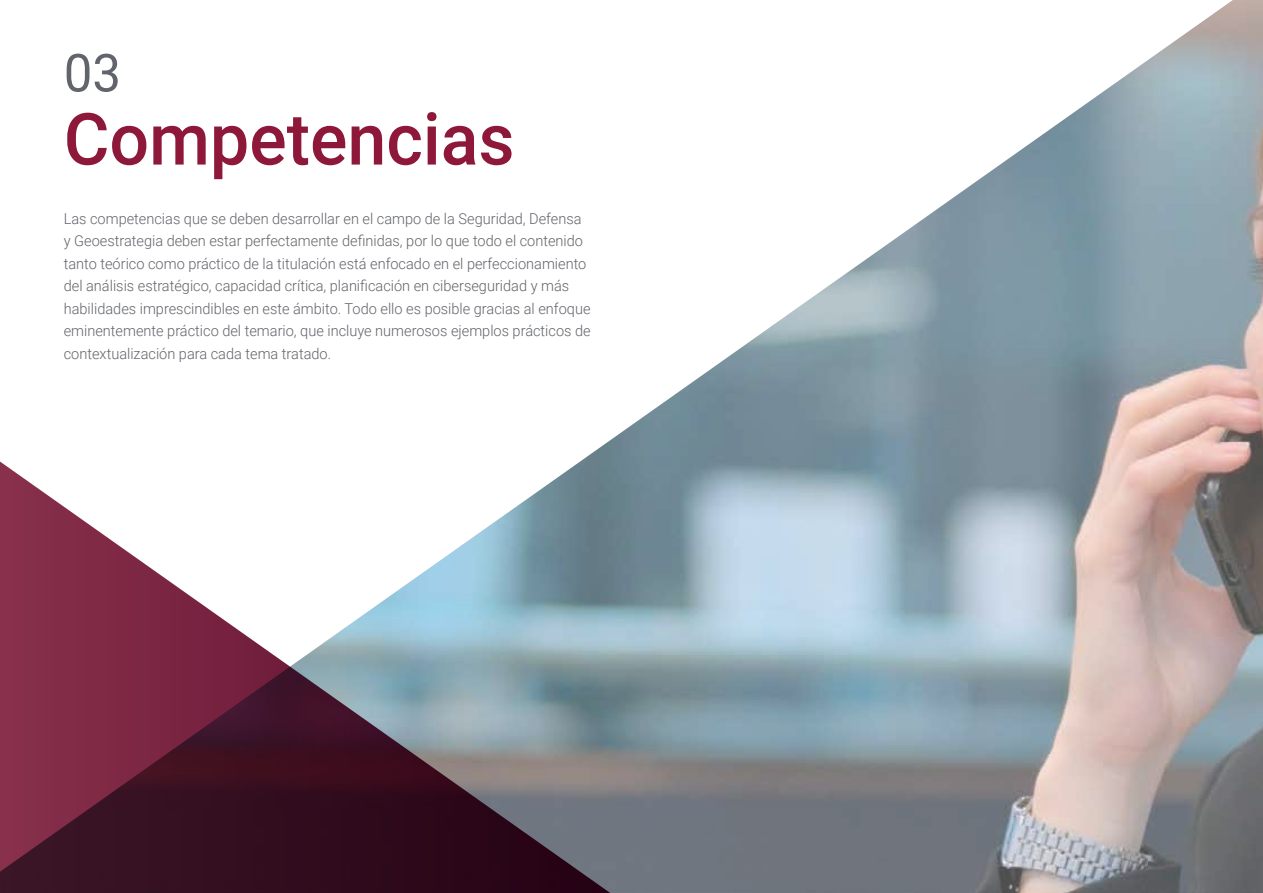
<style>
.page{position:relative;width:1263px;height:893px;background:#fff}
.page>*{position:absolute;margin:0;border:0;box-sizing:border-box;transform-origin:0 0}
.t1{font:500 72px "Roboto";color:#8d183a}
.t2{font:52.5px "Roboto";color:#61646a}
.t3{font:300 15px/22.5px "Roboto";color:#61646a}
</style>
<div class="page">
<img style="left:602px;top:0;width:661px;height:893px">
<svg style="left:0;top:446px;width:640px;height:447px"></svg>
<h2 class="t2" style="left:64px;top:36px;width:59px">03</h2>
<h1 class="t1" style="left:64px;top:89px;width:452px">Competencias</h1>
<p class="t3" style="left:64px;top:207px;width:528px">Las competencias que se deben desarrollar en el campo de la Seguridad, Defensa y Geoestrategia deben estar perfectamente definidas, por lo que todo el contenido tanto teórico como práctico de la titulación está enfocado en el perfeccionamiento del análisis estratégico, capacidad crítica, planificación en ciberseguridad y más habilidades imprescindibles en este ámbito. Todo ello es posible gracias al enfoque eminentemente práctico del temario, que incluye numerosos ejemplos prácticos de contextualización para cada tema tratado.</p>
</div>
